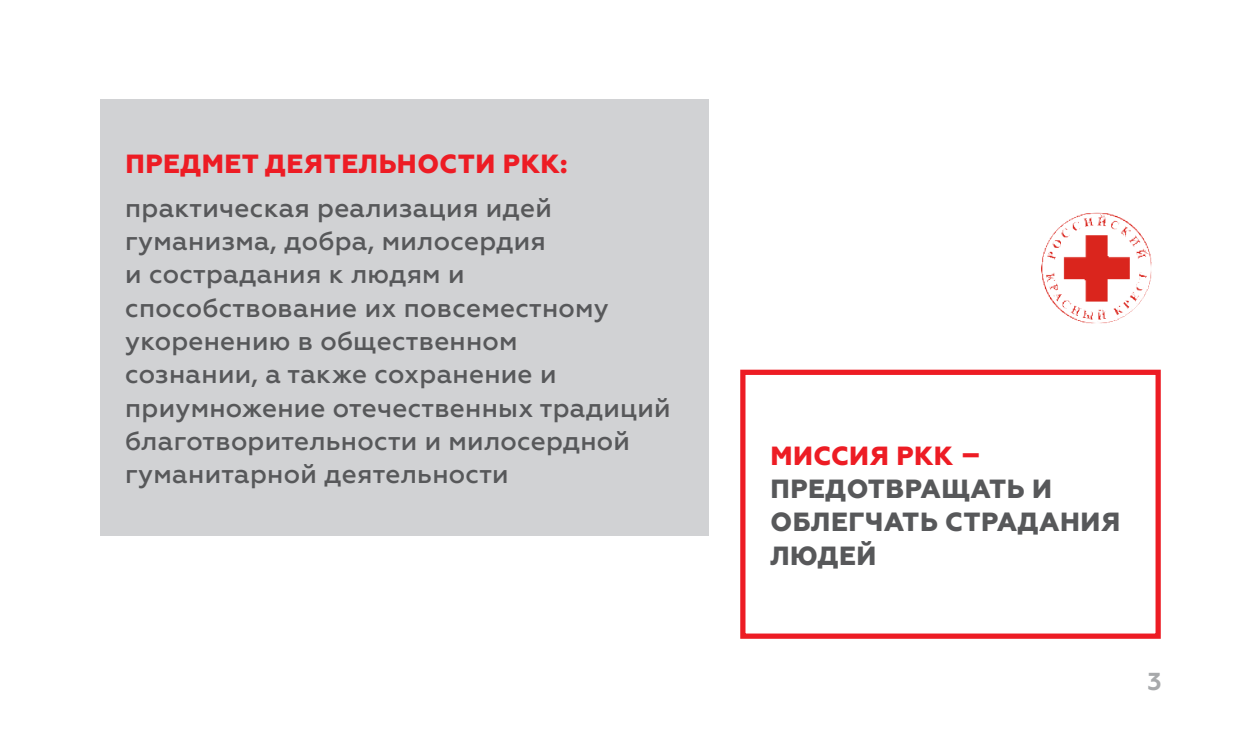
<style>
.page{position:relative;width:1260px;height:740px;background:#fff}
.page>*{position:absolute;margin:0;border:0;box-sizing:border-box;transform-origin:0 0}
.t1{font:500 26.25px/33.2px "Geometria";letter-spacing:.01em;color:#57585a}
.t2{font:800 26.25px/33.2px "Geometria";letter-spacing:.02em;color:#57585a}
.t3{font:800 26.25px "Geometria";letter-spacing:.02em;color:#ed1c24}
.t4{font:700 24.5px "Geometria";color:#a7a9ab}
</style>
<div class="page">
<div style="left:100px;top:99px;width:609px;height:436px;background:#d1d2d4"></div>
<div style="left:740px;top:369px;width:421px;height:269px;border:5px solid #ed1c24"></div>
<img style="left:1041px;top:213px;width:110px;height:110px">
<div style="left:1024px;top:197px;width:142px;height:142px;border:5px solid #fff;border-radius:50%"></div>
<p class="t3" style="left:125px;top:148px;width:444px">ПРЕДМЕТ ДЕЯТЕЛЬНОСТИ РКК:</p>
<p class="t1" style="left:125px;top:191px;width:547px">практическая реализация идей гуманизма, добра, милосердия<br>и сострадания к людям и способствование их повсеместному укоренению в общественном<br>сознании, а также сохранение и приумножение отечественных традиций благотворительности и милосердной гуманитарной деятельности</p>
<p class="t3" style="left:770px;top:439px;width:212px">МИССИЯ РКК –</p>
<p class="t2" style="left:770px;top:472px;width:351px">ПРЕДОТВРАЩАТЬ И<br>ОБЛЕГЧАТЬ СТРАДАНИЯ<br>ЛЮДЕЙ</p>
<p class="t4" style="left:1147px;top:667px;width:16px">3</p>
</div>
